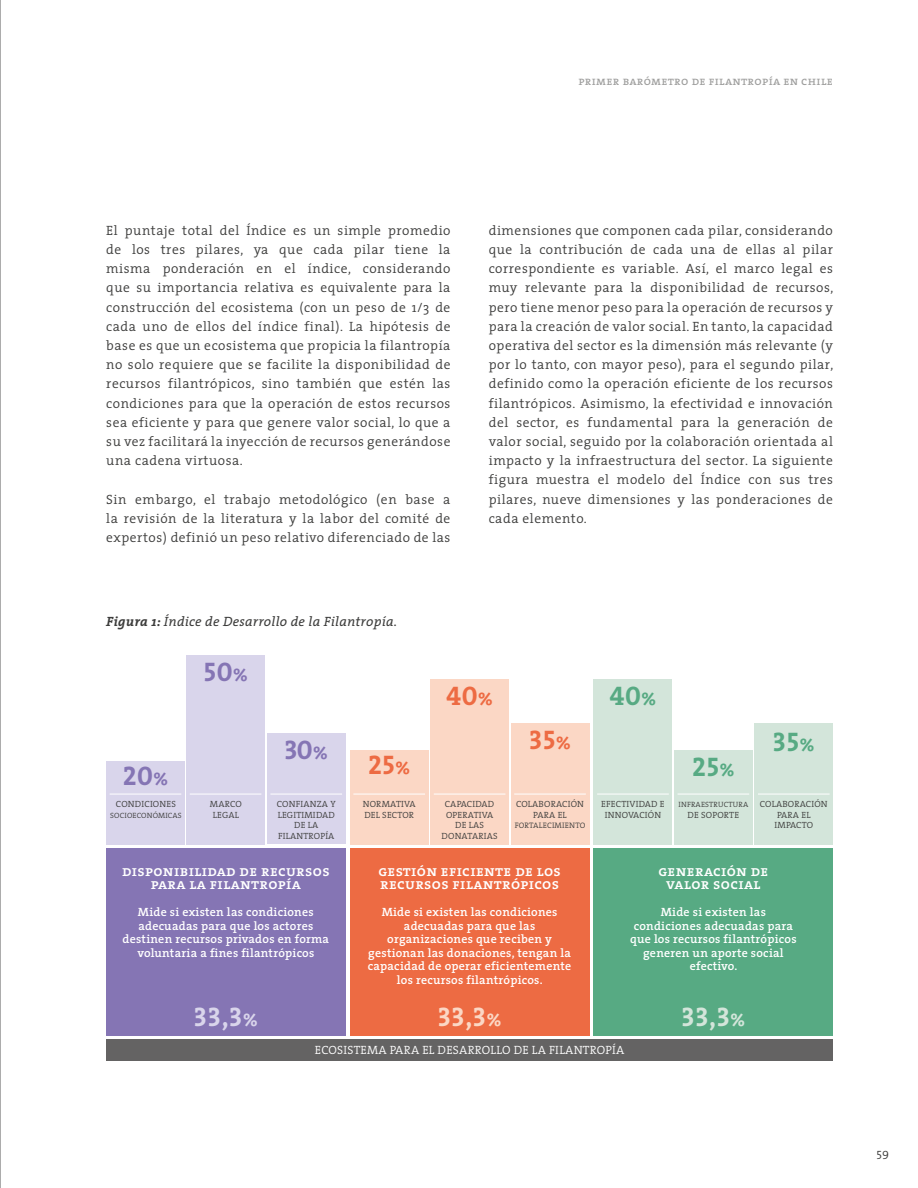
<style>
.page{position:relative;width:918px;height:1188px;background:#fff}
.page>*{position:absolute;margin:0;border:0;box-sizing:border-box;transform-origin:0 0}
.t1{font:27px "The Serif Bold Caps";color:#8575b4}
.t2{font:27px "The Serif Bold Caps";color:#ed6b43}
.t3{font:27px "The Serif Bold Caps";color:#57aa83}
.t4{font:27px "The Serif Bold Caps";color:#d9d5eb}
.t5{font:27px "The Serif Bold Caps";color:#fbd7c5}
.t6{font:27px "The Serif Bold Caps";color:#d3e5da}
.t7{font:15px/13.5px "The Serif Semi Bold Caps";letter-spacing:.02em;color:#fff;text-align:center}
.t8{font:300 13.5px/19.2px "The Serif";letter-spacing:.04em;color:#3c3c3b;text-align:justify}
.t9{font:italic 13.5px "The Serif";letter-spacing:.02em;color:#3c3c3b}
.t10{font:600 12px/13.5px "The Serif";letter-spacing:.02em;color:#fff;text-align:center}
.t11{font:300 12px "The Serif";letter-spacing:.02em;color:#fff}
.t12{font:12px "The Serif Regular Caps";letter-spacing:.02em;color:#9d9d9c}
.t13{font:12px "The Serif Semi Light Caps";color:#3c3c3b}
.t14{font:300 9px/10.5px "The Serif";letter-spacing:.02em;color:#3c3c3b;text-align:center}
.t15{font:300 7.95px "The Serif";letter-spacing:.02em;color:#3c3c3b}
.t16{font:300 7.65px "The Serif";letter-spacing:.02em;color:#3c3c3b}
.s1{font-weight:700}
.s2{font-size:18px}
</style>
<div class="page">
<hr style="left:0;top:0;width:1px;height:1188px;background:#878787">
<div style="left:106px;top:849px;width:239px;height:187px;background:#8575b4"></div>
<div style="left:106px;top:1039px;width:727px;height:21px;background:#646363"></div>
<div style="left:350px;top:750px;width:78px;height:94px;background:#fbd7c5"></div>
<div style="left:430px;top:679px;width:79px;height:165px;background:#fbd7c5"></div>
<div style="left:511px;top:723px;width:78px;height:121px;background:#fbd7c5"></div>
<div style="left:350px;top:849px;width:239px;height:187px;background:#ed6b43"></div>
<div style="left:594px;top:849px;width:239px;height:187px;background:#57aa83"></div>
<div style="left:267px;top:733px;width:78px;height:111px;background:#d9d5eb"></div>
<div style="left:106px;top:761px;width:79px;height:83px;background:#d9d5eb"></div>
<div style="left:674px;top:750px;width:79px;height:94px;background:#d3e5da"></div>
<div style="left:594px;top:679px;width:78px;height:165px;background:#d3e5da"></div>
<div style="left:755px;top:723px;width:78px;height:121px;background:#d3e5da"></div>
<div style="left:186px;top:655px;width:79px;height:189px;background:#d9d5eb"></div>
<hr style="left:110px;top:794px;width:71px;height:1px;background:#fff">
<hr style="left:190px;top:794px;width:71px;height:1px;background:#fff">
<hr style="left:270px;top:794px;width:72px;height:1px;background:#fff">
<hr style="left:353px;top:794px;width:72px;height:1px;background:#fff">
<hr style="left:434px;top:794px;width:71px;height:1px;background:#fff">
<hr style="left:514px;top:794px;width:72px;height:1px;background:#fff">
<hr style="left:597px;top:794px;width:72px;height:1px;background:#fff">
<hr style="left:678px;top:794px;width:71px;height:1px;background:#fff">
<hr style="left:758px;top:794px;width:72px;height:1px;background:#fff">
<p class="t12" style="left:578px;top:71px;width:256px">primer barómetro de filantropía en chile</p>
<p class="t8" style="left:106px;top:220px;width:346px">El puntaje total del Índice es un simple promedio de los tres pilares, ya que cada pilar tiene la misma ponderación en el índice, considerando que su importancia relativa es equivalente para la construcción del ecosistema (con un peso de 1/3 de cada uno de ellos del índice final). La hipótesis de base es que un ecosistema que propicia la filantropía no solo requiere que se facilite la disponibilidad de recursos filantrópicos, sino también que estén las condiciones para que la operación de estos recursos sea eficiente y para que genere valor social, lo que a su vez facilitará la inyección de recursos generándose una cadena virtuosa.</p>
<p class="t8" style="left:106px;top:489px;width:346px">Sin embargo, el trabajo metodológico (en base a la revisión de la literatura y la labor del comité de expertos) definió un peso relativo diferenciado de las</p>
<p class="t9" style="left:106px;top:611px;width:292px"><span class="s1">Figura 1:</span> Índice de Desarrollo de la Filantropía.</p>
<h1 class="t1" style="left:204px;top:650px;width:46px">50<span class="s2">%</span></h1>
<p class="t8" style="left:489px;top:220px;width:346px">dimensiones que componen cada pilar, considerando que la contribución de cada una de ellas al pilar correspondiente es variable. Así, el marco legal es muy relevante para la disponibilidad de recursos, pero tiene menor peso para la operación de recursos y para la creación de valor social. En tanto, la capacidad operativa del sector es la dimensión más relevante (y por lo tanto, con mayor peso), para el segundo pilar, definido como la operación eficiente de los recursos filantrópicos. Asimismo, la efectividad e innovación del sector, es fundamental para la generación de valor social, seguido por la colaboración orientada al impacto y la infraestructura del sector. La siguiente figura muestra el modelo del Índice con sus tres pilares, nueve dimensiones y las ponderaciones de cada elemento.</p>
<h1 class="t2" style="left:446px;top:673px;width:48px">40<span class="s2">%</span></h1>
<h1 class="t3" style="left:610px;top:673px;width:48px">40<span class="s2">%</span></h1>
<h1 class="t2" style="left:529px;top:717px;width:43px">35<span class="s2">%</span></h1>
<h1 class="t1" style="left:285px;top:727px;width:45px">30<span class="s2">%</span></h1>
<h1 class="t2" style="left:368px;top:742px;width:44px">25<span class="s2">%</span></h1>
<h1 class="t1" style="left:123px;top:754px;width:47px">20<span class="s2">%</span></h1>
<p class="t14" style="left:116px;top:798px;width:62px">CONDICIONES</p>
<p class="t16" style="left:110px;top:809px;width:73px">SOCIOECONÓMICAS</p>
<p class="t14" style="left:363px;top:798px;width:54px;text-align:left">NORMATIVA<br>DEL SECTOR</p>
<p class="t14" style="left:442px;top:798px;width:58px">CAPACIDAD<br>OPERATIVA<br>DE LAS<br>DONATARIAS</p>
<p class="t14" style="left:516px;top:798px;width:69px">COLABORACIÓN<br>PARA EL</p>
<p class="t14" style="left:210px;top:798px;width:33px">MARCO<br>LEGAL</p>
<p class="t14" style="left:277px;top:798px;width:60px">CONFIANZA Y<br>LEGITIMIDAD<br>DE LA<br>FILANTROPÍA</p>
<p class="t15" style="left:515px;top:819px;width:72px">FORTALECIMIENTO</p>
<p class="t14" style="left:601px;top:798px;width:65px">EFECTIVIDAD E<br>INNOVACIÓN</p>
<h1 class="t3" style="left:692px;top:744px;width:44px">25<span class="s2">%</span></h1>
<p class="t16" style="left:678px;top:798px;width:72px">INFRAESTRUCTURA</p>
<p class="t14" style="left:688px;top:809px;width:53px">DE SOPORTE</p>
<h1 class="t3" style="left:773px;top:719px;width:43px">35<span class="s2">%</span></h1>
<p class="t14" style="left:760px;top:798px;width:69px">COLABORACIÓN<br>PARA EL<br>IMPACTO</p>
<p class="t7" style="left:122px;top:864px;width:209px">disponibilidad de recursos para la filantropía</p>
<p class="t10" style="left:123px;top:905px;width:208px">Mide si existen las condiciones adecuadas para que los actores destinen recursos privados en forma voluntaria a fines filantrópicos</p>
<p class="t7" style="left:378px;top:864px;width:184px;text-align:left">gestión eficiente de los recursos filantrópicos</p>
<p class="t10" style="left:368px;top:905px;width:205px">Mide si existen las condiciones adecuadas para que las organizaciones que reciben y gestionan las donaciones, tengan la capacidad de operar eficientemente los recursos filantrópicos.</p>
<p class="t7" style="left:658px;top:864px;width:111px">generación de valor social</p>
<p class="t10" style="left:630px;top:905px;width:168px">Mide si existen las condiciones adecuadas para que los recursos filantrópicos generen un aporte social efectivo.</p>
<h1 class="t4" style="left:194px;top:995px;width:65px">33,3<span class="s2">%</span></h1>
<h1 class="t5" style="left:438px;top:995px;width:65px">33,3<span class="s2">%</span></h1>
<h1 class="t6" style="left:681px;top:995px;width:65px">33,3<span class="s2">%</span></h1>
<p class="t11" style="left:315px;top:1040px;width:311px">ECOSISTEMA PARA EL DESARROLLO DE LA FILANTROPÍA</p>
<p class="t13" style="left:876px;top:1145px;width:14px">59</p>
</div>
